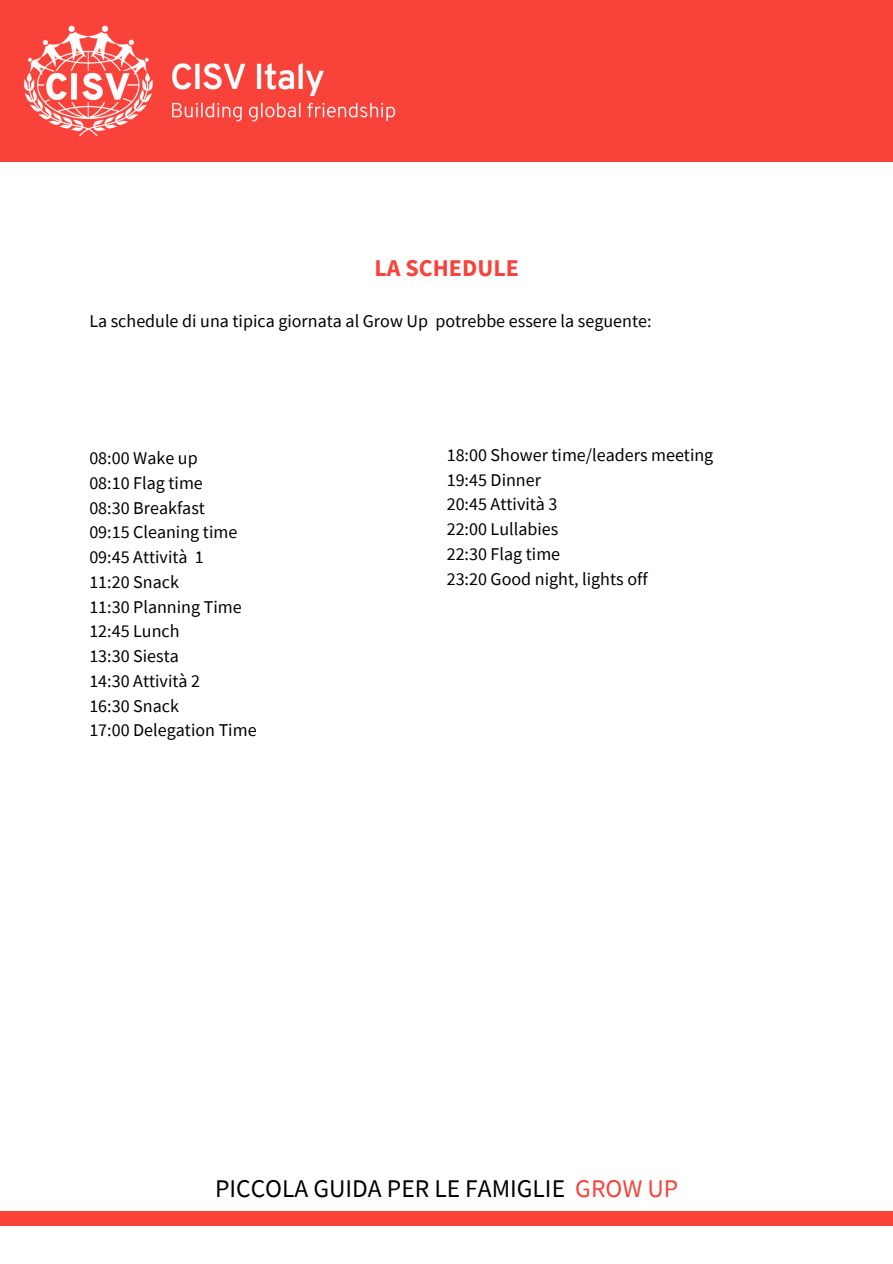
<style>
.page{position:relative;width:893px;height:1264px;background:#fff}
.page>*{position:absolute;margin:0;border:0;box-sizing:border-box;transform-origin:0 0}
.t1{font:25.5px "Source Sans Pro";color:#000}
.t2{font:700 24px "Source Sans Pro";color:#f9423a}
.t3{font:18px "Source Sans Pro";color:#000}
.s1{color:#f9423a}
</style>
<div class="page">
<div style="left:0;top:1211px;width:892px;height:15px;background:#f9423a"></div>
<div style="left:0;top:0;width:892px;height:161px;background:#f9423a"></div>
<p class="t2" style="left:374px;top:252px;width:146px">LA SCHEDULE</p>
<p class="t3" style="left:89px;top:309px;width:563px">La schedule di una tipica giornata al Grow Up potrebbe essere la seguente:</p>
<p class="t3" style="left:89px;top:446px;width:110px">08:00 Wake up</p>
<p class="t3" style="left:89px;top:471px;width:115px">08:10 Flag time</p>
<p class="t3" style="left:89px;top:496px;width:117px">08:30 Breakfast</p>
<p class="t3" style="left:89px;top:520px;width:149px">09:15 Cleaning time</p>
<p class="t3" style="left:89px;top:545px;width:116px">09:45 Attività 1</p>
<p class="t3" style="left:89px;top:570px;width:91px">11:20 Snack</p>
<p class="t3" style="left:89px;top:595px;width:154px">11:30 Planning Time</p>
<p class="t3" style="left:89px;top:619px;width:92px">12:45 Lunch</p>
<p class="t3" style="left:89px;top:644px;width:91px">13:30 Siesta</p>
<p class="t3" style="left:89px;top:669px;width:112px">14:30 Attività 2</p>
<p class="t3" style="left:89px;top:694px;width:91px">16:30 Snack</p>
<p class="t3" style="left:89px;top:718px;width:169px">17:00 Delegation Time</p>
<p class="t3" style="left:446px;top:443px;width:268px">18:00 Shower time/leaders meeting</p>
<p class="t3" style="left:446px;top:468px;width:96px">19:45 Dinner</p>
<p class="t3" style="left:446px;top:492px;width:112px">20:45 Attività 3</p>
<p class="t3" style="left:446px;top:517px;width:113px">22:00 Lullabies</p>
<p class="t3" style="left:446px;top:542px;width:115px">22:30 Flag time</p>
<p class="t3" style="left:446px;top:567px;width:202px">23:20 Good night, lights off</p>
<p class="t1" style="left:215px;top:1171px;width:465px">PICCOLA GUIDA PER LE FAMIGLIE <span class="s1">GROW UP</span></p>
</div>
